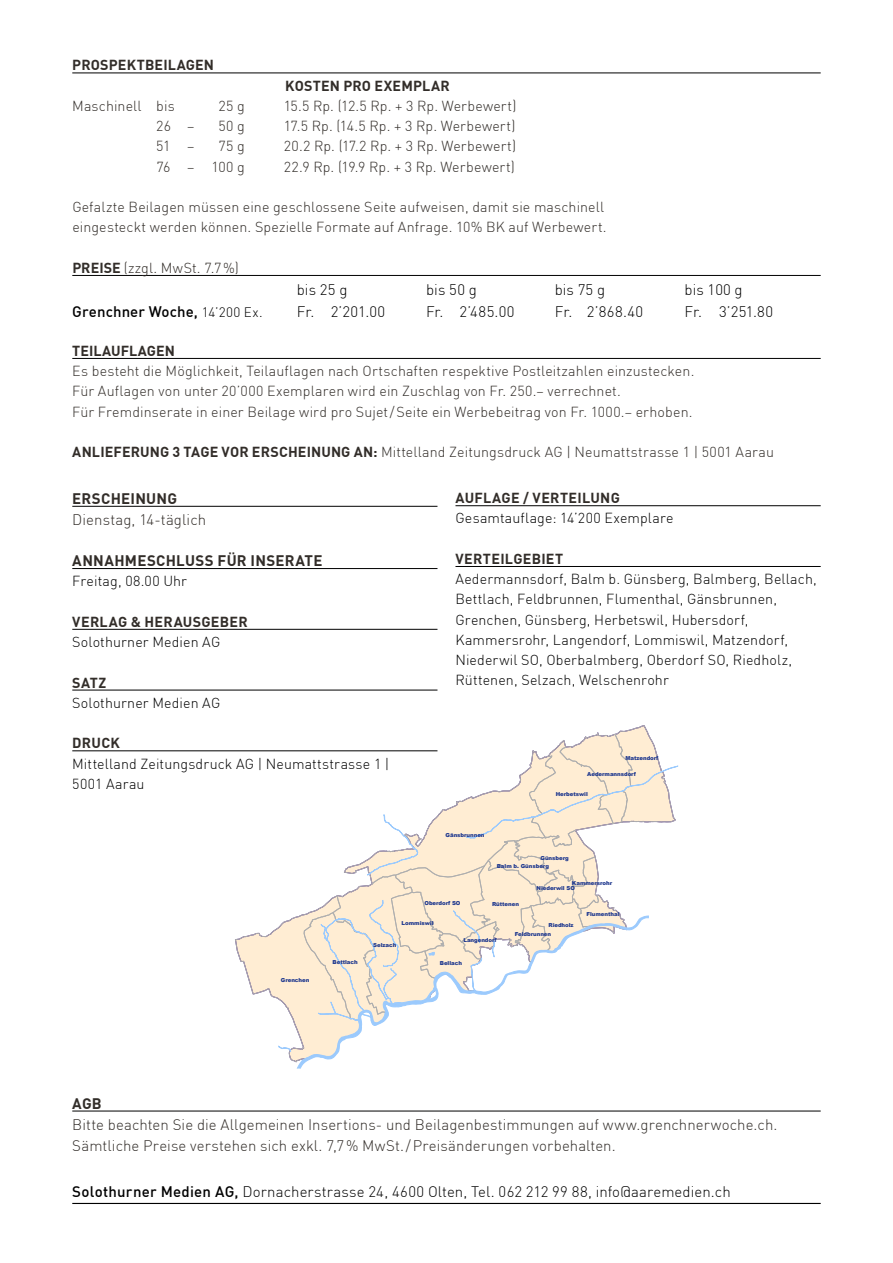
<style>
.page{position:relative;width:893px;height:1263px;background:#fff}
.page>*{position:absolute;margin:0;border:0;box-sizing:border-box;transform-origin:0 0}
.t1{font:300 15px/21px "DIN Pro";letter-spacing:.005em;color:#322d29}
.t2{font:300 15px "DIN Pro";letter-spacing:.005em;color:#000}
.t3{font:700 15px "DIN Pro";letter-spacing:.02em;color:#322d29}
.t4{font:500 15px "DIN Pro";letter-spacing:.005em;color:#000}
.t5{font:300 14.25px/20.2px "DIN Pro";letter-spacing:.01em;color:#322d29}
.t6{font:300 14.25px/20.2px "DIN Pro";letter-spacing:.01em;color:#000}
.t7{font:700 14.25px "DIN Pro";letter-spacing:.02em;color:#322d29}
.t8{font:700 14.25px "DIN Pro";color:#322d29}
.t9{font:900 5.4px "Arial";letter-spacing:-.01em;color:#213a8f}
.s1{font-weight:700}
.s2{font-weight:300;font-size:13.5px}
.s3{font-weight:500}
</style>
<div class="page">
<hr style="left:72px;top:1203px;width:749px;height:1px;background:#000">
<svg style="left:233px;top:725px;width:445px;height:343px"></svg>
<hr style="left:72px;top:506px;width:365px;height:1px;background:#000">
<hr style="left:72px;top:568px;width:365px;height:1px;background:#000">
<hr style="left:72px;top:629px;width:365px;height:1px;background:#000">
<hr style="left:72px;top:690px;width:365px;height:1px;background:#000">
<hr style="left:72px;top:750px;width:365px;height:1px;background:#000">
<hr style="left:72px;top:73px;width:749px;height:1px;background:#000">
<hr style="left:72px;top:275px;width:749px;height:1px;background:#000">
<hr style="left:72px;top:358px;width:749px;height:1px;background:#000">
<hr style="left:72px;top:1111px;width:749px;height:1px;background:#000">
<hr style="left:455px;top:505px;width:366px;height:1px;background:#000">
<hr style="left:455px;top:566px;width:366px;height:1px;background:#000">
<p class="t7" style="left:72px;top:56px;width:143px">PROSPEKTBEILAGEN</p>
<p class="t7" style="left:285px;top:76px;width:166px">KOSTEN PRO EXEMPLAR</p>
<p class="t5" style="left:72px;top:95px;width:104px">Maschinell bis</p>
<p class="t5" style="left:219px;top:95px;width:28px">25 g</p>
<p class="t5" style="left:284px;top:95px;width:234px">15.5 Rp. (12.5 Rp. + 3 Rp. Werbewert)</p>
<p class="t5" style="left:156px;top:116px;width:40px">26 –</p>
<p class="t5" style="left:218px;top:116px;width:28px">50 g</p>
<p class="t5" style="left:284px;top:116px;width:233px">17.5 Rp. (14.5 Rp. + 3 Rp. Werbewert)</p>
<p class="t5" style="left:156px;top:136px;width:40px">51 –</p>
<p class="t5" style="left:219px;top:136px;width:28px">75 g</p>
<p class="t5" style="left:284px;top:136px;width:234px">20.2 Rp. (17.2 Rp. + 3 Rp. Werbewert)</p>
<p class="t5" style="left:156px;top:156px;width:90px">76 – 100 g</p>
<p class="t5" style="left:284px;top:156px;width:233px">22.9 Rp. (19.9 Rp. + 3 Rp. Werbewert)</p>
<p class="t5" style="left:72px;top:197px;width:536px">Gefalzte Beilagen müssen eine geschlossene Seite aufweisen, damit sie maschinell eingesteckt werden können. Spezielle Formate auf Anfrage. 10% BK auf Werbewert.</p>
<p class="t5" style="left:72px;top:257px;width:168px"><span class="s1">PREISE</span> (zzgl. MwSt. 7.7%)</p>
<p class="t2" style="left:297px;top:281px;width:52px">bis 25 g</p>
<p class="t2" style="left:426px;top:281px;width:52px">bis 50 g</p>
<p class="t2" style="left:555px;top:281px;width:52px">bis 75 g</p>
<p class="t2" style="left:685px;top:281px;width:60px">bis 100 g</p>
<p class="t4" style="left:72px;top:301px;width:192px">Grenchner Woche, <span class="s2">14’200 Ex.</span></p>
<p class="t2" style="left:297px;top:302px;width:90px">Fr. 2’201.00</p>
<p class="t2" style="left:426px;top:302px;width:90px">Fr. 2’485.00</p>
<p class="t2" style="left:555px;top:302px;width:90px">Fr. 2’868.40</p>
<p class="t2" style="left:685px;top:302px;width:90px">Fr. 3’251.80</p>
<p class="t8" style="left:72px;top:341px;width:104px">TEILAUFLAGEN</p>
<p class="t5" style="left:72px;top:361px;width:624px">Es besteht die Möglichkeit, Teilauflagen nach Ortschaften respektive Postleitzahlen einzustecken.<br>Für Auflagen von unter 20’000 Exemplaren wird ein Zuschlag von Fr. 250.– verrechnet.<br>Für Fremdinserate in einer Beilage wird pro Sujet/Seite ein Werbebeitrag von Fr. 1000.– erhoben.</p>
<p class="t5" style="left:72px;top:442px;width:703px"><span class="s1">ANLIEFERUNG 3 TAGE VOR ERSCHEINUNG AN:</span> Mittelland Zeitungsdruck AG | Neumattstrasse 1 | 5001 Aarau</p>
<p class="t3" style="left:72px;top:488px;width:106px">ERSCHEINUNG</p>
<p class="t1" style="left:72px;top:509px;width:135px">Dienstag, 14-täglich</p>
<p class="t3" style="left:72px;top:551px;width:252px">ANNAHMESCHLUSS FÜR INSERATE</p>
<p class="t6" style="left:72px;top:571px;width:116px">Freitag, 08.00 Uhr</p>
<p class="t7" style="left:72px;top:612px;width:177px">VERLAG &amp; HERAUSGEBER</p>
<p class="t6" style="left:72px;top:632px;width:150px">Solothurner Medien AG</p>
<p class="t7" style="left:72px;top:673px;width:35px">SATZ</p>
<p class="t6" style="left:72px;top:692px;width:150px">Solothurner Medien AG</p>
<p class="t7" style="left:72px;top:734px;width:49px">DRUCK</p>
<p class="t6" style="left:72px;top:753px;width:319px">Mittelland Zeitungsdruck AG | Neumattstrasse 1 |<br>5001 Aarau</p>
<p class="t7" style="left:455px;top:489px;width:166px">AUFLAGE / VERTEILUNG</p>
<p class="t6" style="left:455px;top:508px;width:220px">Gesamtauflage: 14’200 Exemplare</p>
<p class="t7" style="left:455px;top:549px;width:109px">VERTEILGEBIET</p>
<p class="t6" style="left:455px;top:569px;width:363px">Aedermannsdorf, Balm b. Günsberg, Balmberg, Bellach, Bettlach, Feldbrunnen, Flumenthal, Gänsbrunnen, Grenchen, Günsberg, Herbetswil, Hubersdorf, Kammersrohr, Langendorf, Lommiswil, Matzendorf, Niederwil SO, Oberbalmberg, Oberdorf SO, Riedholz, Rüttenen, Selzach, Welschenrohr</p>
<p class="t9" style="left:625px;top:754px;width:35px">Matzendorf</p>
<p class="t9" style="left:587px;top:770px;width:50px">Aedermannsdorf</p>
<p class="t9" style="left:556px;top:790px;width:34px">Herbetswil</p>
<p class="t9" style="left:446px;top:831px;width:40px">Gänsbrunnen</p>
<p class="t9" style="left:541px;top:854px;width:30px">Günsberg</p>
<p class="t9" style="left:497px;top:862px;width:54px">Balm b. Günsberg</p>
<p class="t9" style="left:572px;top:879px;width:42px">Kammersrohr</p>
<p class="t9" style="left:537px;top:884px;width:40px">Niederwil SO</p>
<p class="t9" style="left:424px;top:899px;width:37px">Oberdorf SO</p>
<p class="t9" style="left:492px;top:900px;width:28px">Rüttenen</p>
<p class="t9" style="left:402px;top:919px;width:33px">Lommiswil</p>
<p class="t9" style="left:548px;top:921px;width:27px">Riedholz</p>
<p class="t9" style="left:515px;top:930px;width:38px">Feldbrunnen</p>
<p class="t9" style="left:586px;top:910px;width:35px">Flumenthal</p>
<p class="t9" style="left:281px;top:976px;width:30px">Grenchen</p>
<p class="t9" style="left:333px;top:958px;width:27px">Bettlach</p>
<p class="t9" style="left:373px;top:941px;width:25px">Selzach</p>
<p class="t9" style="left:463px;top:936px;width:35px">Langendorf</p>
<p class="t9" style="left:440px;top:959px;width:24px">Bellach</p>
<p class="t3" style="left:72px;top:1093px;width:31px">AGB</p>
<p class="t1" style="left:72px;top:1113px;width:707px">Bitte beachten Sie die Allgemeinen Insertions- und Beilagenbestimmungen auf www.grenchnerwoche.ch.<br>Sämtliche Preise verstehen sich exkl. 7,7% MwSt./Preisänderungen vorbehalten.</p>
<p class="t2" style="left:72px;top:1182px;width:660px"><span class="s3">Solothurner Medien AG,</span> Dornacherstrasse 24, 4600 Olten, Tel. 062 212 99 88, info@aaremedien.ch</p>
</div>
